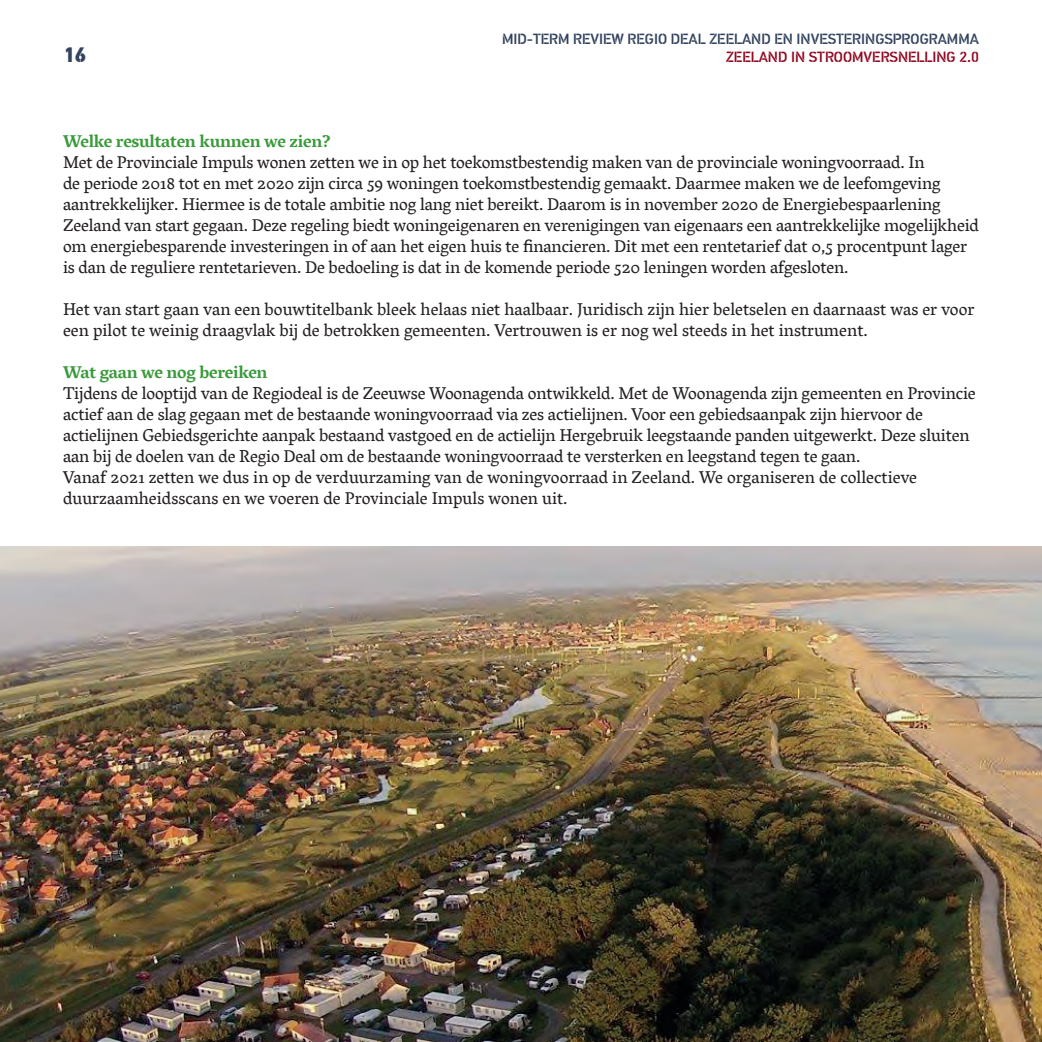
<style>
.page{position:relative;width:1042px;height:1042px;background:#fff}
.page>*{position:absolute;margin:0;border:0;box-sizing:border-box;transform-origin:0 0}
.t1{font:900 21px "PF Din Stencil";color:#32435e}
.brood_tekst{font:17.5px/21px "Vesper Pro";letter-spacing:-.01em;color:#231f20}
.tussenkop_1{font:700 17.5px "Vesper Pro";letter-spacing:-.015em;color:#3a9a3b}
.t2{font:500 14.88px "PF Din Stencil";color:#32435e}
.t3{font:500 14.88px "PF Din Stencil";color:#910821}
</style>
<div class="page">
<img style="left:0;top:546px;width:1042px;height:496px">
<p class="t2" style="left:502px;top:31px;width:478px">MID-TERM REVIEW REGIO DEAL ZEELAND EN INVESTERINGSPROGRAMMA</p>
<p class="t1" style="left:64px;top:42px;width:23px">16</p>
<p class="t3" style="left:726px;top:48px;width:254px">ZEELAND IN STROOMVERSNELLING 2.0</p>
<h2 class="tussenkop_1" style="left:63px;top:129px;width:269px">Welke resultaten kunnen we zien?</h2>
<p class="brood_tekst" style="left:63px;top:151px;width:917px">Met de Provinciale Impuls wonen zetten we in op het toekomstbestendig maken van de provinciale woningvoorraad. In<br>de periode 2018 tot en met 2020 zijn circa 59 woningen toekomstbestendig gemaakt. Daarmee maken we de leefomgeving aantrekkelijker. Hiermee is de totale ambitie nog lang niet bereikt. Daarom is in november 2020 de Energiebespaarlening Zeeland van start gegaan. Deze regeling biedt woningeigenaren en verenigingen van eigenaars een aantrekkelijke mogelijkheid om energiebesparende investeringen in of aan het eigen huis te financieren. Dit met een rentetarief dat 0,5 procentpunt lager is dan de reguliere rentetarieven. De bedoeling is dat in de komende periode 520 leningen worden afgesloten.</p>
<p class="brood_tekst" style="left:63px;top:298px;width:913px">Het van start gaan van een bouwtitelbank bleek helaas niet haalbaar. Juridisch zijn hier beletselen en daarnaast was er voor een pilot te weinig draagvlak bij de betrokken gemeenten. Vertrouwen is er nog wel steeds in het instrument.</p>
<h2 class="tussenkop_1" style="left:63px;top:360px;width:206px">Wat gaan we nog bereiken</h2>
<p class="brood_tekst" style="left:63px;top:382px;width:914px">Tijdens de looptijd van de Regiodeal is de Zeeuwse Woonagenda ontwikkeld. Met de Woonagenda zijn gemeenten en Provincie actief aan de slag gegaan met de bestaande woningvoorraad via zes actielijnen. Voor een gebiedsaanpak zijn hiervoor de actielijnen Gebiedsgerichte aanpak bestaand vastgoed en de actielijn Hergebruik leegstaande panden uitgewerkt. Deze sluiten aan bij de doelen van de Regio Deal om de bestaande woningvoorraad te versterken en leegstand tegen te gaan.</p>
<p class="brood_tekst" style="left:63px;top:466px;width:855px">Vanaf 2021 zetten we dus in op de verduurzaming van de woningvoorraad in Zeeland. We organiseren de collectieve duurzaamheidsscans en we voeren de Provinciale Impuls wonen uit.</p>
</div>
